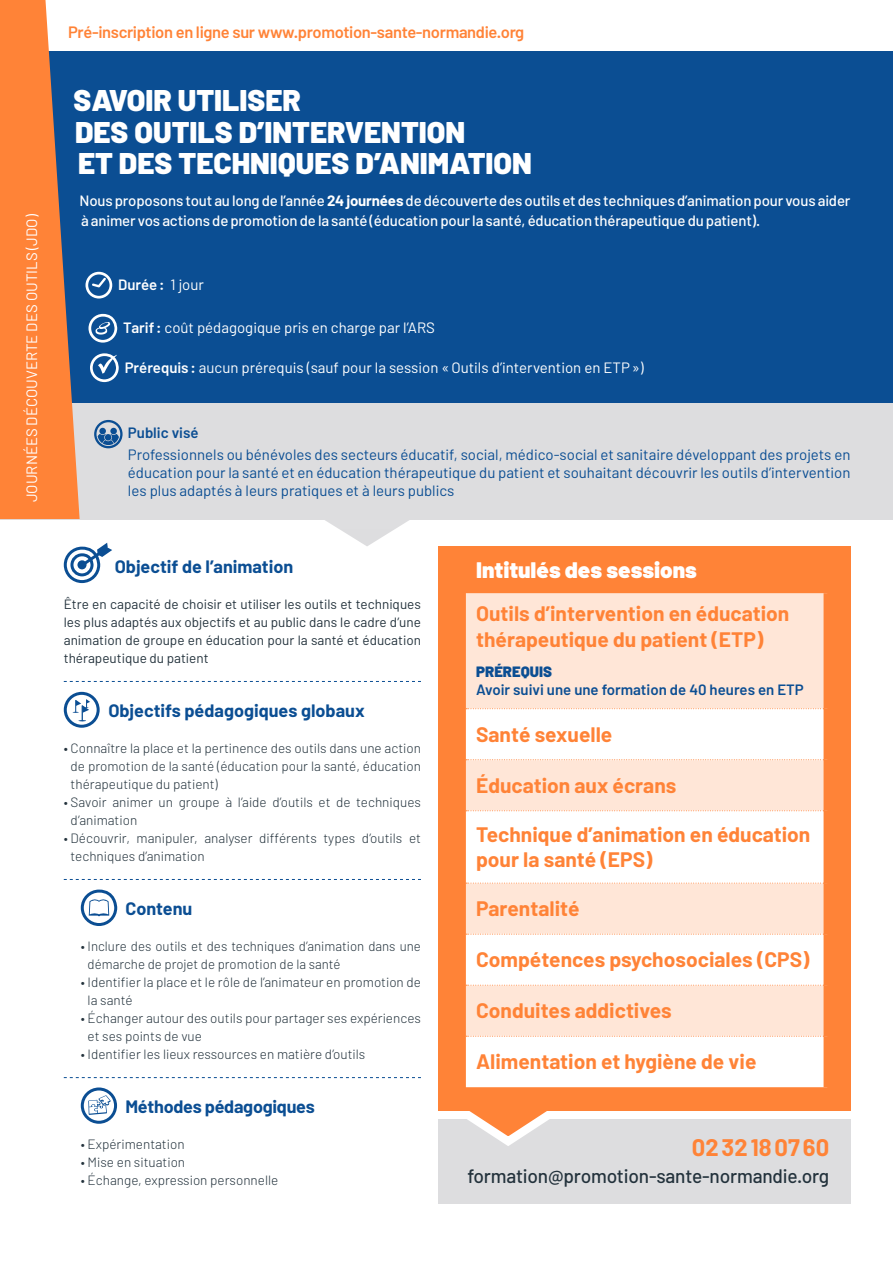
<style>
.page{position:relative;width:893px;height:1263px;background:#fff}
.page>*{position:absolute;margin:0;border:0;box-sizing:border-box;transform-origin:0 0}
.Titre_formation{font:900 30px "Barlow";color:#fff}
.t1{font:700 24px "Barlow";color:#ff8337}
.sous_titre_blanc{font:900 22.5px "Barlow";color:#fff}
.t2{font:700 21px/25.2px "Barlow";color:#ff8337}
.t3{font:500 19.5px "Barlow";letter-spacing:-.01em;color:#23323c}
.t4{font:700 18px "Barlow";color:#0b4e93}
.t5{font:600 16.5px "Barlow";letter-spacing:-.02em;color:#ff8337}
.t6{font:15px/18px "Barlow";color:#0b4e93;text-align:justify}
.Chapeau{font:500 15px/19.5px "Barlow";letter-spacing:-.01em;color:#fff}
.t7{font:15px "Barlow";color:#fff}
.t8{font:600 15px "Barlow";color:#0b4e93}
.t9{font:600 15px "Barlow";color:#fff}
.t10{font:900 15px "Barlow";color:#0b4e93}
.contenu_regular{font:300 13.5px/18px "Barlow";color:#23323c}
.contenu_regular-2{font:13.5px/18px "Barlow";color:#23323c;text-align:justify}
.s1{font-weight:700}
.s2{font-weight:400}
.s3{font-weight:600}
</style>
<div class="page">
<svg style="left:323px;top:519px;width:88px;height:27px"></svg>
<div style="left:0;top:51px;width:893px;height:352px;background:#0b4e93"></div>
<div style="left:0;top:403px;width:893px;height:116px;background:#dddddf"></div>
<svg style="left:94px;top:420px;width:29px;height:28px"></svg>
<div style="left:85px;top:272px;width:27px;height:27px;border:3px solid #fff;border-radius:50%"></div>
<svg style="left:90px;top:276px;width:18px;height:12px"></svg>
<svg style="left:95px;top:322px;width:15px;height:13px"></svg>
<div style="left:88px;top:314px;width:29px;height:29px;border:3px solid #fff;border-radius:50%"></div>
<div style="left:90px;top:353px;width:29px;height:29px;border:3px solid #fff;border-radius:50%"></div>
<svg style="left:98px;top:355px;width:19px;height:19px"></svg>
<svg style="left:0;top:0;width:80px;height:519px"></svg>
<svg style="left:73px;top:699px;width:17px;height:22px"></svg>
<div style="left:64px;top:692px;width:36px;height:36px;border:3px solid #0b4e93;border-radius:50%"></div>
<svg style="left:82px;top:891px;width:34px;height:33px"></svg>
<div style="left:81px;top:889px;width:36px;height:37px;border:3px solid #0b4e93;border-radius:50%"></div>
<svg style="left:89px;top:898px;width:20px;height:18px"></svg>
<svg style="left:65px;top:548px;width:34px;height:34px"></svg>
<div style="left:64px;top:547px;width:36px;height:36px;border:3px solid #0b4e93;border-radius:50%"></div>
<svg style="left:72px;top:555px;width:20px;height:20px"></svg>
<div style="left:70px;top:553px;width:24px;height:23px;border:3px solid #0b4e93;border-radius:50%"></div>
<svg style="left:78px;top:543px;width:34px;height:26px"></svg>
<svg style="left:64px;top:681px;width:357px;height:1px"></svg>
<svg style="left:82px;top:1089px;width:34px;height:33px"></svg>
<div style="left:81px;top:1087px;width:36px;height:37px;border:3px solid #0b4e93;border-radius:50%"></div>
<svg style="left:88px;top:1095px;width:23px;height:20px"></svg>
<svg style="left:64px;top:879px;width:357px;height:1px"></svg>
<div style="left:438px;top:1119px;width:412px;height:84px;background:#dddddf"></div>
<svg style="left:439px;top:1110px;width:138px;height:36px"></svg>
<div style="left:438px;top:546px;width:412px;height:564px;background:#ff8337"></div>
<div style="left:466px;top:593px;width:357px;height:115px;background:#ffe6d7"></div>
<svg style="left:466px;top:709px;width:357px;height:378px;background:#fff4ee"></svg>
<svg style="left:466px;top:708px;width:357px;height:1px"></svg>
<svg style="left:466px;top:759px;width:357px;height:1px"></svg>
<svg style="left:466px;top:810px;width:357px;height:1px"></svg>
<svg style="left:466px;top:883px;width:357px;height:1px"></svg>
<svg style="left:466px;top:934px;width:357px;height:1px"></svg>
<svg style="left:466px;top:985px;width:357px;height:1px"></svg>
<svg style="left:466px;top:1036px;width:357px;height:1px"></svg>
<svg style="left:64px;top:1077px;width:357px;height:1px"></svg>
<p class="t7" style="left:22px;top:502px;width:289px;rotate:-90deg">JOURNÉES DÉCOUVERTE DES OUTILS (JDO)</p>
<p class="t5" style="left:68px;top:22px;width:458px">Pré-inscription en ligne sur www.promotion-sante-normandie.org</p>
<p class="Titre_formation" style="left:74px;top:82px;width:229px">SAVOIR UTILISER</p>
<p class="Titre_formation" style="left:75px;top:113px;width:392px">DES OUTILS D’INTERVENTION</p>
<p class="Titre_formation" style="left:78px;top:145px;width:455px">ET DES TECHNIQUES D’ANIMATION</p>
<p class="Chapeau" style="left:80px;top:191px;width:772px">Nous proposons tout au long de l’année <span class="s1">24 journées</span> de découverte des outils et des techniques d’animation pour vous aider à animer vos actions de promotion de la santé (éducation pour la santé, éducation thérapeutique du patient).</p>
<p class="t9" style="left:118px;top:275px;width:87px">Durée: <span class="s2">1 jour</span></p>
<p class="t7" style="left:123px;top:319px;width:313px"><span class="s3">Tarif:</span> coût pédagogique pris en charge par l’ARS</p>
<p class="t7" style="left:125px;top:358px;width:521px"><span class="s3">Prérequis :</span> aucun prérequis (sauf pour la session «Outils d’intervention en ETP»)</p>
<p class="t8" style="left:128px;top:423px;width:72px">Public visé</p>
<p class="t6" style="left:128px;top:445px;width:724px">Professionnels ou bénévoles des secteurs éducatif, social, médico-social et sanitaire développant des projets en éducation pour la santé et en éducation thérapeutique du patient et souhaitant découvrir les outils d’intervention les plus adaptés à leurs pratiques et à leurs publics</p>
<p class="t4" style="left:115px;top:555px;width:180px">Objectif de l’animation</p>
<p class="contenu_regular-2" style="left:64px;top:595px;width:359px">Être en capacité de choisir et utiliser les outils et techniques les plus adaptés aux objectifs et au public dans le cadre d’une animation de groupe en éducation pour la santé et éducation thérapeutique du patient</p>
<p class="t4" style="left:108px;top:699px;width:258px">Objectifs pédagogiques globaux</p>
<p class="contenu_regular" style="left:71px;top:739px;width:352px;text-align:justify;text-indent:-7px"><span class="s2">•</span> Connaître la place et la pertinence des outils dans une action de promotion de la santé (éducation pour la santé, éducation thérapeutique du patient)</p>
<p class="contenu_regular" style="left:71px;top:793px;width:352px;text-indent:-7px">• Savoir animer un groupe à l’aide d’outils et de techniques d’animation</p>
<p class="contenu_regular" style="left:71px;top:829px;width:352px;text-indent:-7px">• Découvrir, manipuler, analyser différents types d’outils et techniques d’animation</p>
<p class="t4" style="left:125px;top:897px;width:69px">Contenu</p>
<p class="contenu_regular" style="left:88px;top:937px;width:335px;text-indent:-7px">• Inclure des outils et des techniques d’animation dans une démarche de projet de promotion de la santé</p>
<p class="contenu_regular" style="left:88px;top:973px;width:335px;text-indent:-7px">• Identifier la place et le rôle de l’animateur en promotion de la santé</p>
<p class="contenu_regular" style="left:88px;top:1009px;width:335px;text-indent:-7px">• Échanger autour des outils pour partager ses expériences et ses points de vue</p>
<p class="contenu_regular" style="left:81px;top:1045px;width:286px">• Identifier les lieux ressources en matière d’outils</p>
<p class="t4" style="left:125px;top:1095px;width:191px">Méthodes pédagogiques</p>
<p class="contenu_regular" style="left:81px;top:1135px;width:105px">• Expérimentation</p>
<p class="contenu_regular" style="left:81px;top:1153px;width:106px">• Mise en situation</p>
<p class="contenu_regular" style="left:81px;top:1171px;width:199px">• Échange, expression personnelle</p>
<p class="sous_titre_blanc" style="left:476px;top:556px;width:222px">Intitulés des sessions</p>
<p class="t2" style="left:476px;top:601px;width:315px">Outils d’intervention en éducation thérapeutique du patient (ETP)</p>
<p class="t10" style="left:476px;top:663px;width:77px">PRÉREQUIS</p>
<p class="t8" style="left:476px;top:680px;width:329px">Avoir suivi une une formation de 40 heures en ETP</p>
<p class="t2" style="left:476px;top:721px;width:138px">Santé sexuelle</p>
<p class="t2" style="left:476px;top:772px;width:202px">Éducation aux écrans</p>
<p class="t2" style="left:476px;top:821px;width:336px">Technique d’animation en éducation pour la santé (EPS)</p>
<p class="t2" style="left:476px;top:896px;width:105px">Parentalité</p>
<p class="t2" style="left:476px;top:947px;width:335px">Compétences psychosociales (CPS)</p>
<p class="t2" style="left:476px;top:998px;width:197px">Conduites addictives</p>
<p class="t2" style="left:476px;top:1049px;width:282px">Alimentation et hygiène de vie</p>
<p class="t1" style="left:692px;top:1132px;width:139px">0232180760</p>
<p class="t3" style="left:467px;top:1164px;width:363px">formation@promotion-sante-normandie.org</p>
</div>
